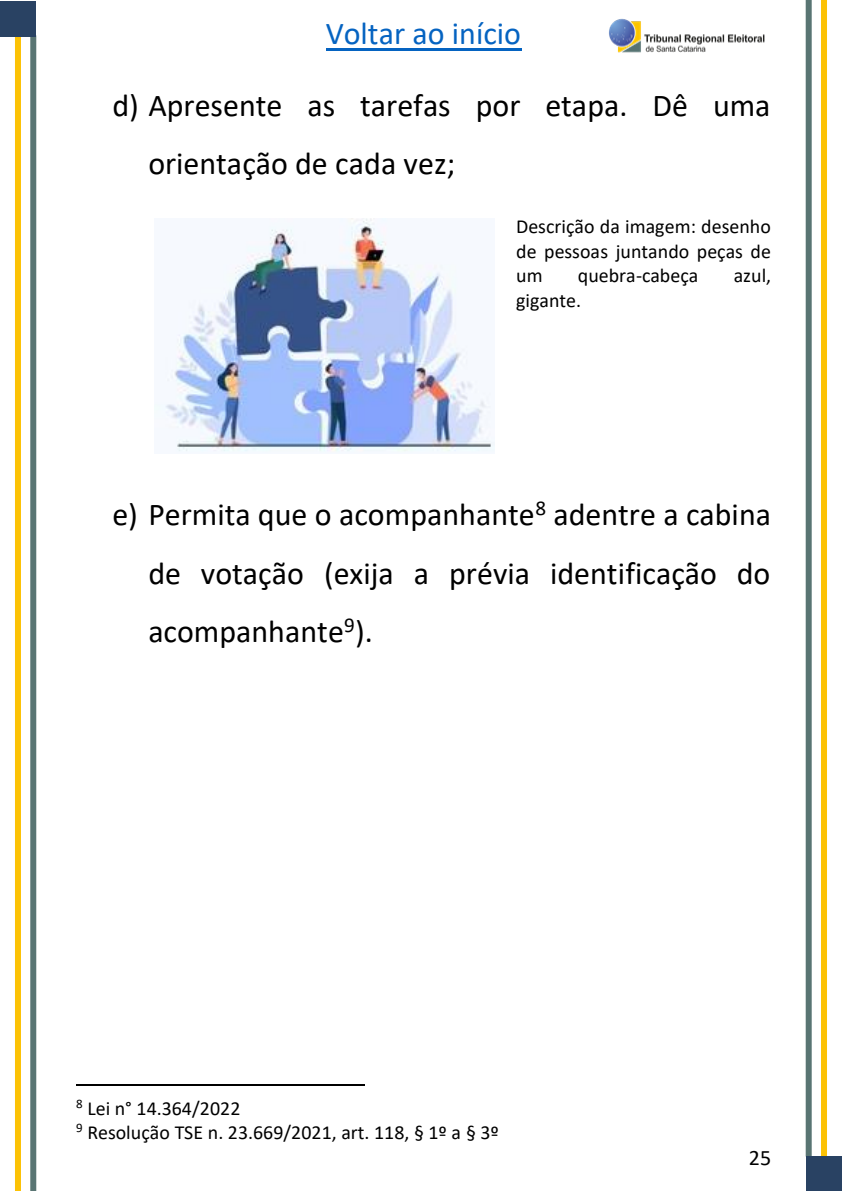
<style>
.page{position:relative;width:842px;height:1191px;background:#fff}
.page>*{position:absolute;margin:0;border:0;box-sizing:border-box;transform-origin:0 0}
.t1{font:32px/58.6px "Calibri";color:#000}
.t2{font:32px "Calibri";color:#0563c1}
.t3{font:22px "Calibri";color:#000}
.t4{font:20px/24.4px "Calibri";color:#000;text-align:justify}
</style>
<div class="page">
<div style="left:30px;top:35px;width:6px;height:1156px;background:#597573"></div>
<div style="left:821px;top:0;width:6px;height:1173px;background:#fcc205"></div>
<div style="left:15px;top:19px;width:6px;height:1172px;background:#fcc205"></div>
<div style="left:806px;top:0;width:6px;height:1156px;background:#597573"></div>
<div style="left:806px;top:1155px;width:36px;height:36px;background:#294263"></div>
<div style="left:0;top:1px;width:36px;height:36px;background:#294263"></div>
<img style="left:609px;top:18px;width:156px;height:35px">
<hr style="left:326px;top:48px;width:195px;height:2px;background:#0563c1">
<hr style="left:76px;top:1084px;width:288px;height:1px;background:#000">
<img style="left:154px;top:218px;width:341px;height:235px">
<p class="t2" style="left:326px;top:12px;width:197px">Voltar ao início</p>
<p class="t1" style="left:148px;top:75px;width:624px;text-indent:-36px">d) Apresente as tarefas por etapa. Dê uma orientação de cada vez;</p>
<p class="t4" style="left:516px;top:214px;width:256px">Descrição da imagem: desenho de pessoas juntando peças de um</p>
<p class="t4" style="left:578px;top:263px;width:122px">quebra-cabeça</p>
<p class="t4" style="left:734px;top:263px;width:39px">azul,</p>
<p class="t4" style="left:516px;top:287px;width:67px">gigante.</p>
<p class="t1" style="left:148px;top:484px;width:624px;text-align:justify;text-indent:-36px">e) Permita que o acompanhante<sup>8</sup> adentre a cabina de votação (exija a prévia identificação do acompanhante<sup>9</sup>).</p>
<p class="t4" style="left:76px;top:1095px;width:424px"><sup>8</sup> Lei n° 14.364/2022<br><sup>9</sup> Resolução TSE n. 23.669/2021, art. 118, § 1º a § 3º</p>
<p class="t3" style="left:749px;top:1142px;width:24px">25</p>
</div>
